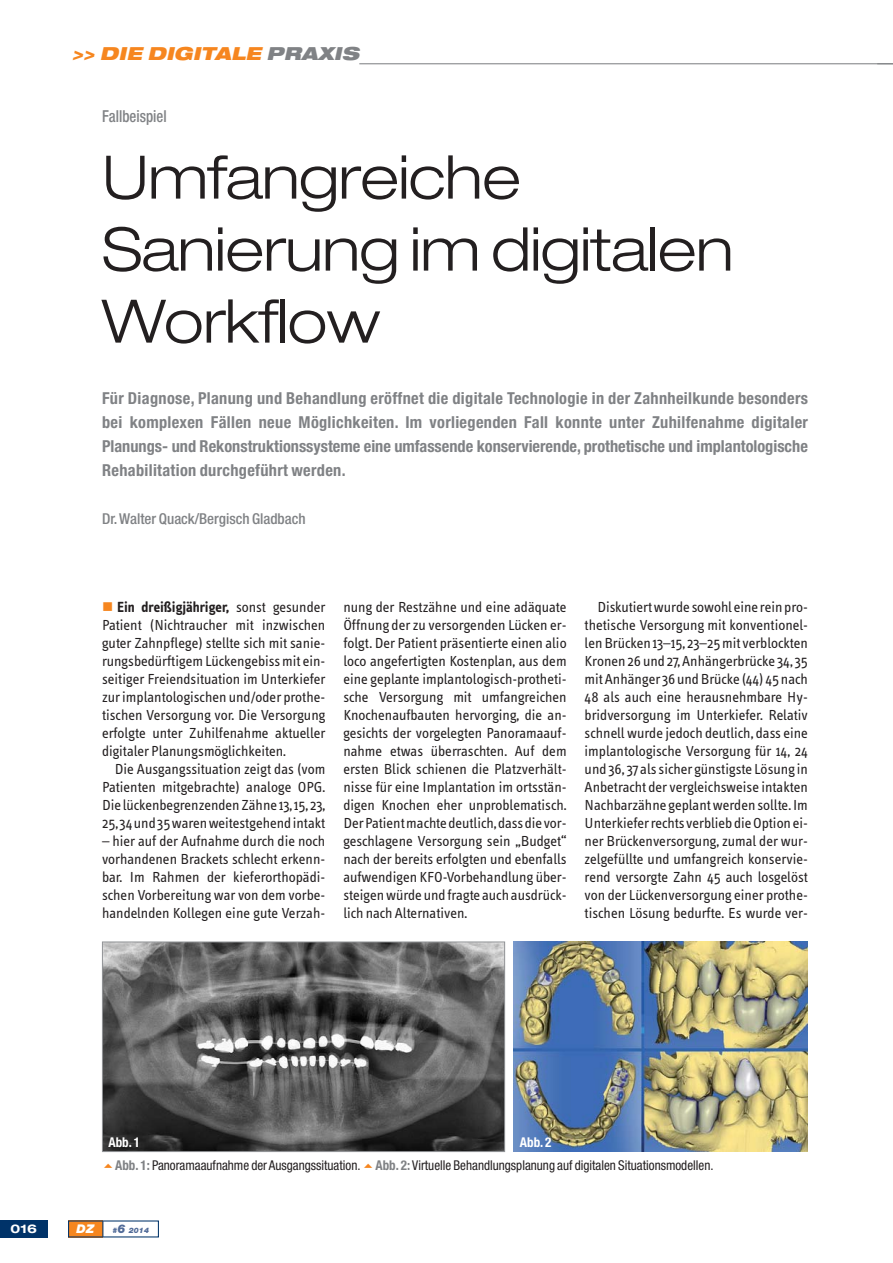
<style>
.page{position:relative;width:893px;height:1263px;background:#fff}
.page>*{position:absolute;margin:0;border:0;box-sizing:border-box;transform-origin:0 0}
.t1{font:300 expanded 60px/72px "Helvetica Neue";letter-spacing:-.01em;color:#231f20}
.t2{font:italic 900 expanded 18px "Helvetica Neue";color:#f6861f}
.t3{font:700 condensed 16.5px/24px "Helvetica Neue";letter-spacing:.02em;color:#808285;text-align:justify}
.t4{font:500 condensed 16.5px "Helvetica Neue";color:#808285;scale:.9 1}
.t5{font:15px/18px "Info Text";color:#231f20;text-align:justify}
.t6{font:500 condensed 15px "Helvetica Neue";color:#808285}
.t7{font:condensed 13.5px "Helvetica Neue";color:#231f20}
.t8{font:700 condensed 13.5px "Helvetica Neue";color:#fff}
.t9{font:700 expanded 12px "Helvetica Neue";color:#fff}
.t10{font:italic 900 12px "Helvetica Neue";color:#fff}
.t11{font:italic 900 7.5px "Helvetica Neue";color:#516b98}
.s1{color:#808285}
.s2{color:#f6861f}
.s3{font-weight:700}
.s4{font-weight:700;color:#808285}
.s5{font-size:12px}
</style>
<div class="page">
<div style="left:68px;top:1220px;width:35px;height:17px;background:#f6861f"></div>
<div style="left:0;top:1220px;width:48px;height:17px;background:#003369"></div>
<svg style="left:102px;top:1221px;width:1px;height:16px"></svg>
<hr style="left:359px;top:63px;width:534px;height:1px;background:#808285">
<img style="left:104px;top:943px;width:399px;height:207px">
<div style="left:102px;top:941px;width:403px;height:211px;border:1px solid #939598"></div>
<img style="left:513px;top:941px;width:295px;height:211px">
<p class="t2" style="left:72px;top:45px;width:292px">&gt;&gt; DIE DIGITALE <span class="s1">PRAXIS</span></p>
<p class="t4" style="left:102px;top:111px;width:73px">Fallbeispiel</p>
<h1 class="t1" style="left:102px;top:149px;width:633px">Umfangreiche<br>Sanierung im digitalen<br>Workflow</h1>
<p class="t3" style="left:102px;top:388px;width:707px">Für Diagnose, Planung und Behandlung eröffnet die digitale Technologie in der Zahnheilkunde besonders bei komplexen Fällen neue Möglichkeiten. Im vorliegenden Fall konnte unter Zuhilfenahme digitaler Planungs- und Rekonstruktionssysteme eine umfassende konservierende, prothetische und implantologische Rehabilitation durchgeführt werden.</p>
<p class="t6" style="left:102px;top:513px;width:205px">Dr. Walter Quack/Bergisch Gladbach</p>
<p class="t5" style="left:102px;top:599px;width:225px"><span class="s2">■</span> <span class="s3">Ein dreißigjähriger,</span> sonst gesunder Patient (Nichtraucher mit inzwischen guter Zahnpflege) stellte sich mit sanie&shy;rungsbedürftigem Lückengebiss mit ein&shy;seitiger Freiendsituation im Unterkiefer zur implantologischen und/oder prothe&shy;tischen Versorgung vor. Die Versorgung erfolgte unter Zuhilfenahme aktueller digitaler Planungsmöglichkeiten.</p>
<p class="t5" style="left:102px;top:761px;width:225px;text-indent:13px">Die Ausgangssituation zeigt das (vom Patienten mitgebrachte) analoge OPG.<br>Die lückenbegrenzenden Zähne 13, 15, 23, 25, 34 und 35 waren weitestgehend intakt</p>
<p class="t5" style="left:102px;top:833px;width:225px">– hier auf der Aufnahme durch die noch vorhandenen Brackets schlecht erkenn&shy;bar. Im Rahmen der kieferorthopädi&shy;schen Vorbereitung war von dem vorbe&shy;handelnden Kollegen eine gute Verzah-</p>
<p class="t5" style="left:343px;top:599px;width:225px">nung der Restzähne und eine adäquate Öffnung der zu versorgenden Lücken er&shy;folgt. Der Patient präsentierte einen alio loco angefertigten Kostenplan, aus dem eine geplante implantologisch-protheti&shy;sche Versorgung mit umfangreichen Knochenaufbauten hervorging, die an&shy;gesichts der vorgelegten Panoramaauf&shy;nahme etwas überraschten. Auf dem ersten Blick schienen die Platzverhält&shy;nisse für eine Implantation im ortsstän&shy;digen Knochen eher unproblematisch.<br>Der Patient machte deutlich, dass die vor&shy;geschlagene Versorgung sein „Budget“ nach der bereits erfolgten und ebenfalls aufwendigen KFO-Vorbehandlung über&shy;steigen würde und fragte auch ausdrück&shy;lich nach Alternativen.</p>
<p class="t5" style="left:585px;top:599px;width:225px;text-indent:13px">Diskutiert wurde sowohl eine rein pro&shy;thetische Versorgung mit konventionel&shy;len Brücken 13–15, 23–25 mit verblockten Kronen 26 und 27, Anhängerbrücke 34, 35 mit Anhänger 36 und Brücke (44) 45 nach 48 als auch eine herausnehmbare Hy&shy;bridversorgung im Unterkiefer. Relativ schnell wurde jedoch deutlich, dass eine implantologische Versorgung für 14, 24 und 36, 37 als sicher günstigste Lösung in Anbetracht der vergleichsweise intakten Nachbarzähne geplant werden sollte. Im Unterkiefer rechts verblieb die Option ei&shy;ner Brückenversorgung, zumal der wur&shy;zelgefüllte und umfangreich konservie&shy;rend versorgte Zahn 45 auch losgelöst von der Lückenversorgung einer prothe&shy;tischen Lösung bedurfte. Es wurde ver-</p>
<p class="t8" style="left:108px;top:1137px;width:33px">Abb. 1</p>
<p class="t8" style="left:520px;top:1137px;width:33px">Abb. 2</p>
<p class="t7" style="left:115px;top:1160px;width:600px"><span class="s4">Abb. 1:</span> Panoramaaufnahme der Ausgangssituation. <span class="s4">Abb. 2:</span> Virtuelle Behandlungsplanung auf digitalen Situationsmodellen.</p>
<p class="t9" style="left:11px;top:1224px;width:28px">016</p>
<p class="t10" style="left:77px;top:1224px;width:19px">DZ</p>
<p class="t11" style="left:112px;top:1227px;width:38px">#<span class="s5">6</span> 2014</p>
</div>
